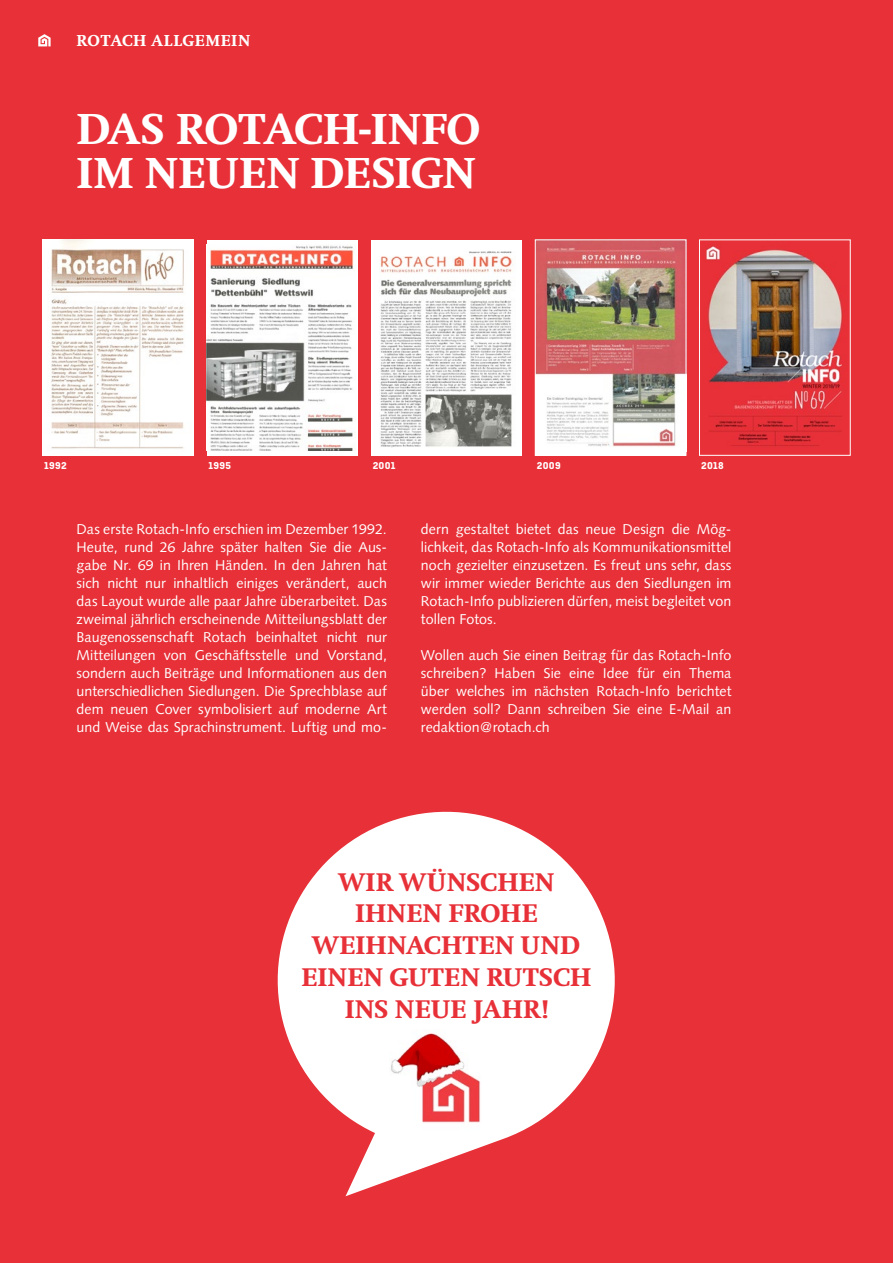
<style>
.page{position:relative;width:893px;height:1263px;background:#e73037}
.page>*{position:absolute;margin:0;border:0;box-sizing:border-box;transform-origin:0 0}
.t1{font:800 45px/43.5px "Swift";color:#fff}
.t2{font:800 26.55px/31.8px "Swift";letter-spacing:.005em;color:#e73037;text-align:center}
.t3{font:800 16.5px "Swift";letter-spacing:.03em;color:#fff}
.t4{font:14.25px/18px "Syntax";letter-spacing:.005em;color:#fff;text-align:justify}
.t5{font:700 10.5px "Ciutadella";letter-spacing:.025em;color:#fff}
</style>
<div class="page">
<svg style="left:277px;top:811px;width:338px;height:385px;fill:#fff"></svg>
<img style="left:390px;top:1030px;width:97px;height:101px">
<img style="left:43px;top:240px;width:150px;height:215px">
<img style="left:537px;top:242px;width:147px;height:209px">
<div style="left:535px;top:240px;width:151px;height:216px;border:1px solid #fff"></div>
<div style="left:207px;top:240px;width:150px;height:215px;background:#fff"></div>
<img style="left:207px;top:245px;width:147px;height:205px">
<div style="left:371px;top:240px;width:151px;height:215px;background:#fff"></div>
<img style="left:380px;top:251px;width:133px;height:196px">
<img style="left:706px;top:245px;width:137px;height:202px">
<div style="left:699px;top:240px;width:151px;height:216px;border:1px solid #fff"></div>
<svg style="left:38px;top:34px;width:13px;height:12px"></svg>
<p class="t3" style="left:77px;top:32px;width:175px">ROTACH ALLGEMEIN</p>
<h1 class="t1" style="left:77px;top:108px;width:406px">DAS ROTACH-INFO<br>IM NEUEN DESIGN</h1>
<p class="t5" style="left:44px;top:459px;width:24px">1992</p>
<p class="t5" style="left:208px;top:459px;width:24px">1995</p>
<p class="t5" style="left:373px;top:459px;width:24px">2001</p>
<p class="t5" style="left:537px;top:459px;width:25px">2009</p>
<p class="t5" style="left:701px;top:459px;width:24px">2018</p>
<p class="t4" style="left:77px;top:520px;width:312px">Das erste Rotach-Info erschien im Dezember 1992.<br>Heute, rund 26 Jahre später halten Sie die Aus&shy;gabe Nr. 69 in Ihren Händen. In den Jahren hat sich nicht nur inhaltlich einiges verändert, auch das Layout wurde alle paar Jahre überarbeitet. Das zweimal jährlich erscheinende Mitteilungsblatt der Baugenossenschaft Rotach beinhaltet nicht nur Mitteilungen von Geschäftsstelle und Vorstand, sondern auch Beiträge und Informationen aus den unterschiedlichen Siedlungen. Die Sprechblase auf dem neuen Cover symbolisiert auf moderne Art und Weise das Sprachinstrument. Luftig und mo-</p>
<p class="t4" style="left:421px;top:520px;width:312px">dern gestaltet bietet das neue Design die Mög&shy;lichkeit, das Rotach-Info als Kommunikationsmittel noch gezielter einzusetzen. Es freut uns sehr, dass wir immer wieder Berichte aus den Siedlungen im Rotach-Info publizieren dürfen, meist begleitet von tollen Fotos.</p>
<p class="t4" style="left:421px;top:646px;width:312px">Wollen auch Sie einen Beitrag für das Rotach-Info schreiben? Haben Sie eine Idee für ein Thema über welches im nächsten Rotach-Info berichtet werden soll? Dann schreiben Sie eine E-Mail an redaktion@rotach.ch</p>
<h2 class="t2" style="left:301px;top:866px;width:291px">WIR WÜNSCHEN<br>IHNEN FROHE<br>WEIHNACHTEN UND<br>EINEN GUTEN RUTSCH<br>INS NEUE JAHR!</h2>
</div>
